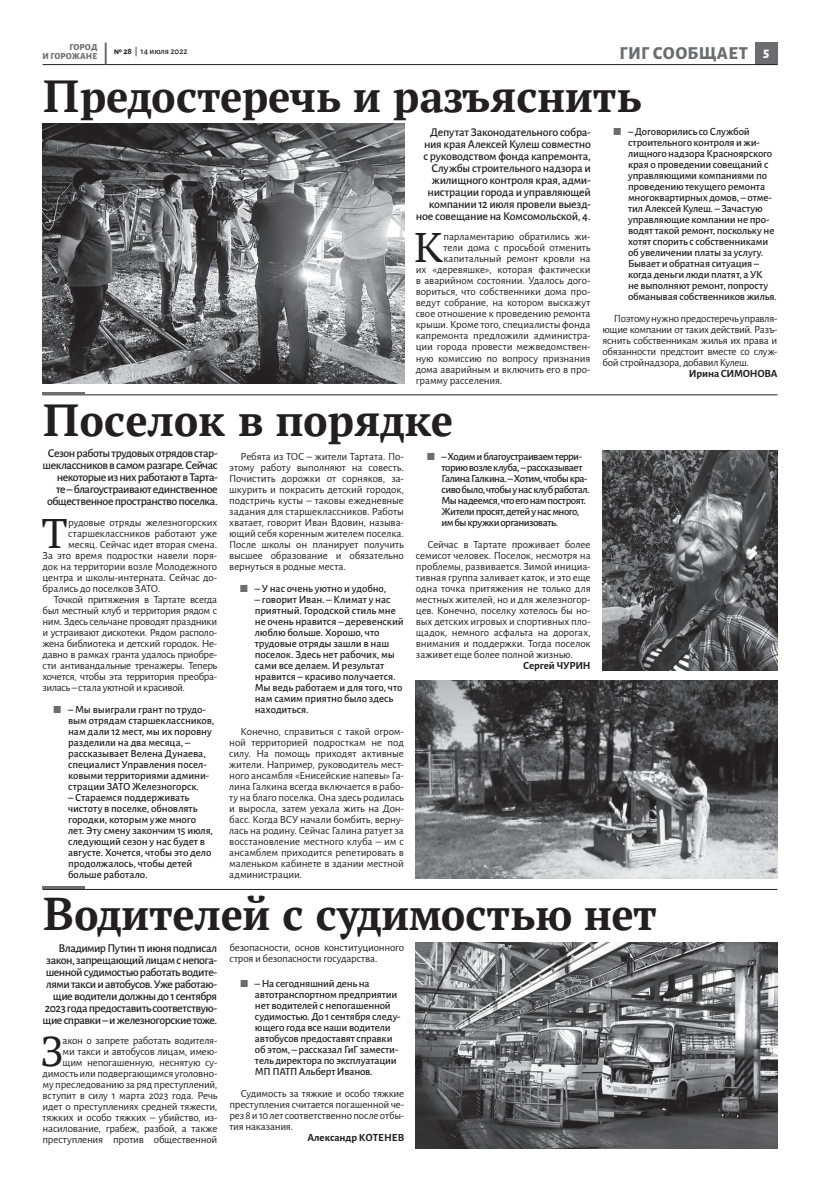
<style>
.page{position:relative;width:820px;height:1191px;background:#fff}
.page>*{position:absolute;margin:0;border:0;box-sizing:border-box;transform-origin:0 0}
.t1{font:700 48px "PT Astra Serif";color:#231f20}
.t2{font:44.2px "PT Astra Serif";color:#231f20}
.t3{font:800 18px "Alegreya Sans";letter-spacing:.02em;color:#6c6d70}
.t4{font:800 14px "Alegreya Sans";color:#fff}
.t5{font:500 12px/12px "Alegreya Sans";letter-spacing:-.03em;color:#231f20;text-align:right}
.t6{font:11px/11px "Alegreya Sans";letter-spacing:-.015em;color:#231f20;text-align:justify}
.t7{font:500 11px/11px "Alegreya Sans";letter-spacing:-.01em;color:#231f20}
.t8{font:500 11px/11px "Alegreya Sans";letter-spacing:-.045em;color:#231f20}
.t9{font:700 11px "Alegreya Sans";letter-spacing:-.01em;color:#231f20}
.t10{font:700 11px "Alegreya Sans";letter-spacing:-.03em;color:#231f20}
.t11{font:800 9px "Alegreya Sans";letter-spacing:.015em;color:#6c6d70}
.t12{font:500 9px "Alegreya Sans";color:#231f20}
.s1{font-weight:700}
.s2{color:#6c6d70}
</style>
<div class="page">
<div style="left:755px;top:43px;width:22px;height:22px;background:#6c6d70"></div>
<hr style="left:43px;top:64px;width:734px;height:1px;background:#231f20">
<hr style="left:105px;top:43px;width:2px;height:21px;background:#6c6d70">
<hr style="left:43px;top:394px;width:734px;height:1px;background:#231f20">
<hr style="left:43px;top:392px;width:42px;height:2px;background:#6c6d70">
<img style="left:43px;top:123px;width:361px;height:261px">
<img style="left:415px;top:681px;width:362px;height:197px">
<img style="left:602px;top:451px;width:175px;height:219px">
<hr style="left:43px;top:889px;width:734px;height:1px;background:#231f20">
<hr style="left:43px;top:886px;width:42px;height:3px;background:#6c6d70">
<img style="left:415px;top:942px;width:362px;height:206px">
<p class="t11" style="left:69px;top:40px;width:30px">ГОРОД</p>
<p class="t12" style="left:114px;top:45px;width:75px"><span class="s1">№ 28</span> | 14 июля 2022</p>
<p class="t11" style="left:43px;top:49px;width:56px">И ГОРОЖАНЕ</p>
<h3 class="t3" style="left:619px;top:40px;width:130px">ГИГ СООБЩАЕТ</h3>
<h1 class="t1" style="left:43px;top:66px;width:600px">Предостеречь и разъяснить</h1>
<p class="t5" style="left:415px;top:126px;width:176px">Депутат Законодательного собра&shy;ния края Алексей Кулеш совместно<br>с руководством фонда капремонта, Службы строительного надзора и жилищного контроля края, адми&shy;нистрации города и управляющей компании 12 июля провели выезд&shy;ное совещание на Комсомольской, 4.</p>
<h2 class="t2" style="left:414px;top:221px;width:31px">К</h2>
<p class="t6" style="left:443px;top:231px;width:148px">парламентарию обратились жи-</p>
<p class="t4" style="left:763px;top:43px;width:8px">5</p>
<p class="t7" style="left:627px;top:125px;width:150px;text-indent:-14px"><span class="s2">⬛</span> – Договорились со Службой строительного контроля и жи&shy;лищного надзора Красноярского края о проведении совещаний с управляющими компаниями по проведению текущего ремонта многоквартирных домов, – отме&shy;тил Алексей Кулеш. – Зачастую управляющие компании не про&shy;водят такой ремонт, поскольку не хотят спорить с собственниками об увеличении платы за услугу.<br>Бывает и обратная ситуация – когда деньги люди платят, а УК<br>не выполняют ремонт, попросту обманывая собственников жилья.</p>
<p class="t6" style="left:602px;top:313px;width:176px;text-indent:11px">Поэтому нужно предостеречь управля&shy;ющие компании от таких действий. Разъ&shy;яснить собственникам жилья их права и обязанности предстоит вместе со служ&shy;бой стройнадзора, добавил Кулеш.</p>
<p class="t10" style="left:688px;top:366px;width:90px">Ирина СИМОНОВА</p>
<p class="t6" style="left:443px;top:242px;width:148px">тели дома с просьбой отменить</p>
<p class="t6" style="left:443px;top:253px;width:148px">капитальный ремонт кровли на</p>
<p class="t6" style="left:415px;top:264px;width:176px">их «деревяшке», которая фактически</p>
<p class="t6" style="left:415px;top:275px;width:176px">в аварийном состоянии. Удалось дого-</p>
<p class="t6" style="left:415px;top:286px;width:176px">вориться, что собственники дома про-</p>
<p class="t6" style="left:415px;top:297px;width:176px">ведут собрание, на котором выскажут</p>
<p class="t6" style="left:415px;top:308px;width:176px">свое отношение к проведению ремонта</p>
<p class="t6" style="left:415px;top:319px;width:176px">крыши. Кроме того, специалисты фонда</p>
<p class="t6" style="left:415px;top:330px;width:176px">капремонта предложили администра-</p>
<p class="t6" style="left:415px;top:341px;width:176px">ции города провести межведомствен-</p>
<p class="t6" style="left:415px;top:352px;width:176px">ную комиссию по вопросу признания</p>
<p class="t6" style="left:415px;top:363px;width:176px">дома аварийным и включить его в про-</p>
<p class="t6" style="left:415px;top:374px;width:88px">грамму расселения.</p>
<h1 class="t1" style="left:43px;top:390px;width:411px">Поселок в порядке</h1>
<p class="t5" style="left:43px;top:447px;width:177px">Сезон работы трудовых отрядов стар&shy;шеклассников в самом разгаре. Сейчас некоторые из них работают в Тарта-<br>те – благоустраивают единственное общественное пространство поселка.</p>
<h2 class="t2" style="left:41px;top:506px;width:29px">Т</h2>
<p class="t6" style="left:68px;top:516px;width:150px">рудовые отряды железногорских</p>
<p class="t6" style="left:229px;top:450px;width:176px;text-indent:11px">Ребята из ТОС – жители Тартата. По&shy;этому работу выполняют на совесть.<br>Почистить дорожки от сорняков, за&shy;шкурить и покрасить детский городок, подстричь кусты – таковы ежедневные задания для старшеклассников. Работы хватает, говорит Иван Вдовин, называ&shy;ющий себя коренным жителем поселка.<br>После школы он планирует получить высшее образование и обязательно вернуться в родные места.</p>
<p class="t7" style="left:240px;top:582px;width:147px"><span class="s2">⬛</span> – У нас очень уютно и удобно,</p>
<p class="t7" style="left:255px;top:593px;width:150px">– говорит Иван. – Климат у нас приятный. Городской стиль мне не очень нравится – деревенский люблю больше. Хорошо, что трудовые отряды зашли в наш поселок. Здесь нет рабочих, мы сами все делаем. И результат нравится – красиво получается.<br>Мы ведь работаем и для того, что нам самим приятно было здесь находиться.</p>
<p class="t6" style="left:229px;top:725px;width:176px;text-indent:11px">Конечно, справиться с такой огром&shy;ной территорией подросткам не под силу. На помощь приходят активные жители. Например, руководитель мест&shy;ного ансамбля «Енисейские напевы» Га&shy;лина Галкина всегда включается в рабо&shy;ту на благо поселка. Она здесь родилась и выросла, затем уехала жить на Дон&shy;басс. Когда ВСУ начали бомбить, верну&shy;лась на родину. Сейчас Галина ратует за восстановление местного клуба – им с ансамблем приходится репетировать в маленьком кабинете в здании местной администрации.</p>
<p class="t8" style="left:441px;top:450px;width:150px;text-indent:-14px"><span class="s2">⬛</span> – Ходим и благоустраиваем терри&shy;торию возле клуба, – рассказывает Галина Галкина. – Хотим, чтобы кра&shy;сиво было, чтобы у нас клуб работал.<br>Мы надеемся, что его нам построят.<br>Жители просят, детей у нас много, им бы кружки организовать.</p>
<p class="t6" style="left:416px;top:538px;width:176px;text-indent:11px">Сейчас в Тартате проживает более семисот человек. Поселок, несмотря на проблемы, развивается. Зимой инициа&shy;тивная группа заливает каток, и это еще одна точка притяжения не только для местных жителей, но и для железногор&shy;цев. Конечно, поселку хотелось бы но&shy;вых детских игровых и спортивных пло&shy;щадок, немного асфальта на дорогах, внимания и поддержки. Тогда поселок заживет еще более полной жизнью.</p>
<p class="t9" style="left:523px;top:657px;width:69px">Сергей ЧУРИН</p>
<p class="t6" style="left:68px;top:527px;width:150px">старшеклассников работают уже</p>
<p class="t6" style="left:68px;top:538px;width:150px">месяц. Сейчас идет вторая смена.</p>
<p class="t6" style="left:43px;top:549px;width:176px">За это время подростки навели поря-</p>
<p class="t6" style="left:43px;top:560px;width:176px">док на территории возле Молодежного</p>
<p class="t6" style="left:43px;top:571px;width:176px">центра и школы-интерната. Сейчас до-</p>
<p class="t6" style="left:43px;top:582px;width:119px">брались до поселков ЗАТО.</p>
<p class="t6" style="left:54px;top:593px;width:165px">Точкой притяжения в Тартате всегда</p>
<p class="t6" style="left:43px;top:604px;width:176px">был местный клуб и территория рядом с</p>
<p class="t6" style="left:43px;top:615px;width:176px">ним. Здесь сельчане проводят праздники</p>
<p class="t6" style="left:43px;top:626px;width:176px">и устраивают дискотеки. Рядом располо-</p>
<p class="t6" style="left:43px;top:637px;width:176px">жена библиотека и детский городок. Не-</p>
<p class="t6" style="left:43px;top:648px;width:176px">давно в рамках гранта удалось приобре-</p>
<p class="t6" style="left:43px;top:659px;width:176px">сти антивандальные тренажеры. Теперь</p>
<p class="t6" style="left:43px;top:670px;width:176px">хочется, чтобы эта территория преобра-</p>
<p class="t6" style="left:43px;top:681px;width:144px">зилась – стала уютной и красивой.</p>
<p class="t7" style="left:68px;top:703px;width:148px;text-indent:-14px"><span class="s2">⬛</span> – Мы выиграли грант по трудо&shy;вым отрядам старшеклассников, нам дали 12 мест, мы их поровну разделили на два месяца, – рассказывает Велена Дунаева, специалист Управления посел&shy;ковыми территориями админи&shy;страции ЗАТО Железногорск.</p>
<p class="t7" style="left:68px;top:791px;width:146px">– Стараемся поддерживать чистоту в поселке, обновлять городки, которым уже много лет. Эту смену закончим 15 июля, следующий сезон у нас будет в августе. Хочется, чтобы это дело продолжалось, чтобы детей больше работало.</p>
<h1 class="t1" style="left:43px;top:884px;width:615px">Водителей с судимостью нет</h1>
<p class="t5" style="left:43px;top:941px;width:176px">Владимир Путин 11 июня подписал закон, запрещающий лицам с непога&shy;шенной судимостью работать водите&shy;лями такси и автобусов. Уже работаю&shy;щие водители должны до 1 сентября 2023 года предоставить соответствую&shy;щие справки – и железногорские тоже.</p>
<h2 class="t2" style="left:41px;top:1024px;width:24px">З</h2>
<p class="t6" style="left:229px;top:941px;width:176px">безопасности, основ конституционного строя и безопасности государства.</p>
<p class="t7" style="left:255px;top:977px;width:147px;text-indent:-14px"><span class="s2">⬛</span> – На сегодняшний день на автотранспортном предприятии нет водителей с непогашенной судимостью. До 1 сентября следу&shy;ющего года все наши водители автобусов предоставят справки об этом, – рассказал ГиГ замести&shy;тель директора по эксплуатации<br>МП ПАТП Альберт Иванов.</p>
<p class="t6" style="left:229px;top:1087px;width:176px;text-indent:11px">Судимость за тяжкие и особо тяжкие преступления считается погашенной че&shy;рез 8 и 10 лет соответственно после отбы&shy;тия наказания.</p>
<p class="t9" style="left:307px;top:1129px;width:98px">Александр КОТЕНЕВ</p>
<p class="t6" style="left:43px;top:1034px;width:176px;text-align:right">акон о запрете работать водителя-<br>ми такси и автобусов лицам, имею&shy;щим непогашенную, неснятую су&shy;димость или подвергающимся уголовно&shy;му преследованию за ряд преступлений, вступит в силу 1 марта 2023 года. Речь идет о преступлениях средней тяжести, тяжких и особо тяжких – убийство, из&shy;насилование, грабеж, разбой, а также преступления против общественной</p>
</div>
